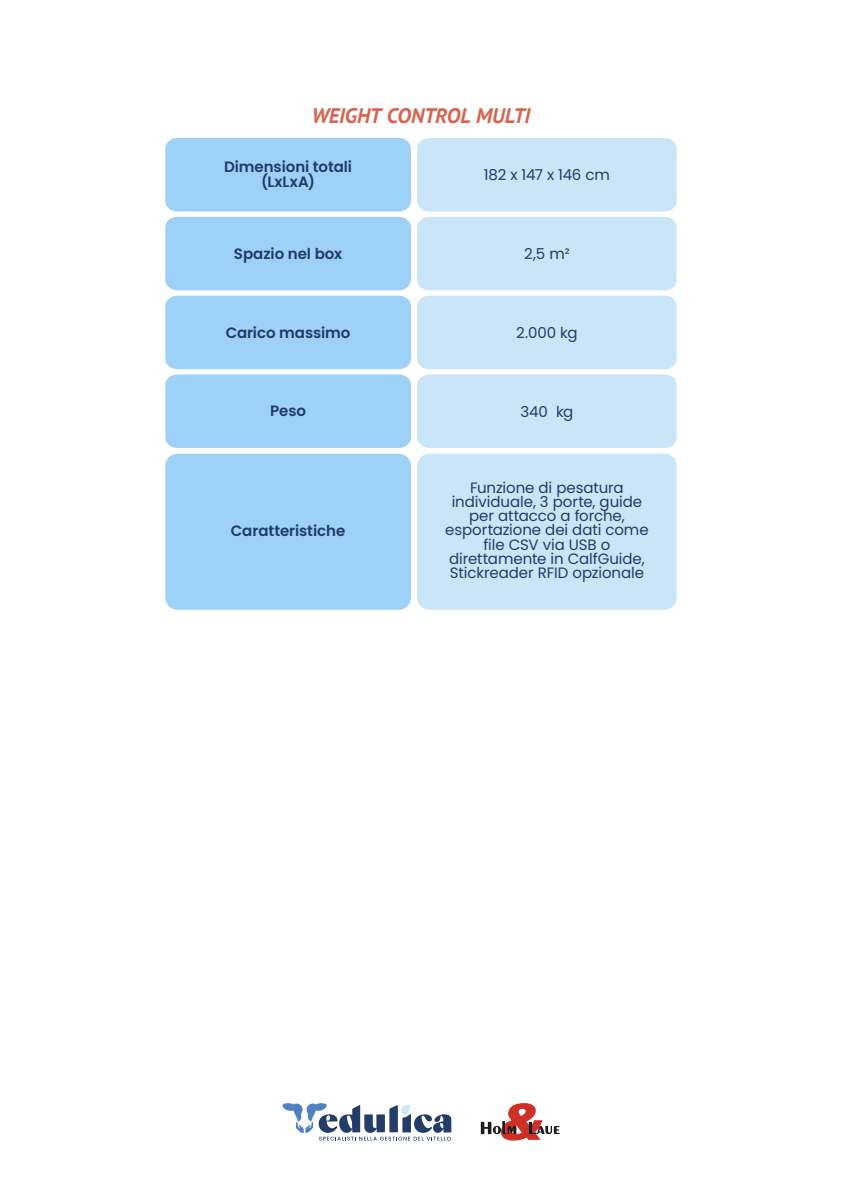
<style>
.page{position:relative;width:842px;height:1191px;background:#fff}
.page>*{position:absolute;margin:0;border:0;box-sizing:border-box;transform-origin:0 0}
.t1{font:italic 700 21px "PT Sans";letter-spacing:-.01em;color:#d9634d}
.t2{font:15px/14.1px "Poppins";letter-spacing:-.005em;color:#223b69;text-align:center}
.t3{font:600 15px/15.2px "Poppins";letter-spacing:-.005em;color:#223b69;text-align:center}
</style>
<div class="page">
<div style="left:165px;top:138px;width:246px;height:73px;background:#9ed1f7"></div>
<div style="left:165px;top:217px;width:246px;height:73px;background:#9ed1f7"></div>
<div style="left:165px;top:296px;width:246px;height:152px;background:#9ed1f7"></div>
<div style="left:417px;top:138px;width:260px;height:73px;background:#cae5f8"></div>
<div style="left:417px;top:217px;width:260px;height:73px;background:#cae5f8"></div>
<div style="left:417px;top:296px;width:260px;height:152px;background:#cae5f8"></div>
<div style="left:165px;top:454px;width:246px;height:156px;background:#9ed1f7;border-radius:12px"></div>
<div style="left:417px;top:454px;width:260px;height:156px;background:#cae5f8;border-radius:12px"></div>
<svg style="left:481px;top:1103px;width:78px;height:37px"></svg>
<svg style="left:282px;top:1103px;width:169px;height:37px"></svg>
<h1 class="t1" style="left:312px;top:102px;width:220px">WEIGHT CONTROL MULTI</h1>
<p class="t3" style="left:224px;top:159px;width:130px">Dimensioni totali (LxLxA)</p>
<p class="t3" style="left:234px;top:246px;width:110px">Spazio nel box</p>
<p class="t3" style="left:226px;top:325px;width:126px">Carico massimo</p>
<p class="t2" style="left:484px;top:168px;width:127px">182 x 147 x 146 cm</p>
<p class="t2" style="left:524px;top:246px;width:47px">2,5 m²</p>
<p class="t2" style="left:516px;top:325px;width:63px">2.000 kg</p>
<p class="t3" style="left:270px;top:403px;width:37px">Peso</p>
<p class="t2" style="left:520px;top:404px;width:54px">340 kg</p>
<p class="t3" style="left:231px;top:524px;width:116px">Caratteristiche</p>
<p class="t2" style="left:445px;top:481px;width:205px">Funzione di pesatura individuale, 3 porte, guide per attacco a forche, esportazione dei dati come file CSV via USB o direttamente in CalfGuide,<br>Stickreader RFID opzionale</p>
</div>
